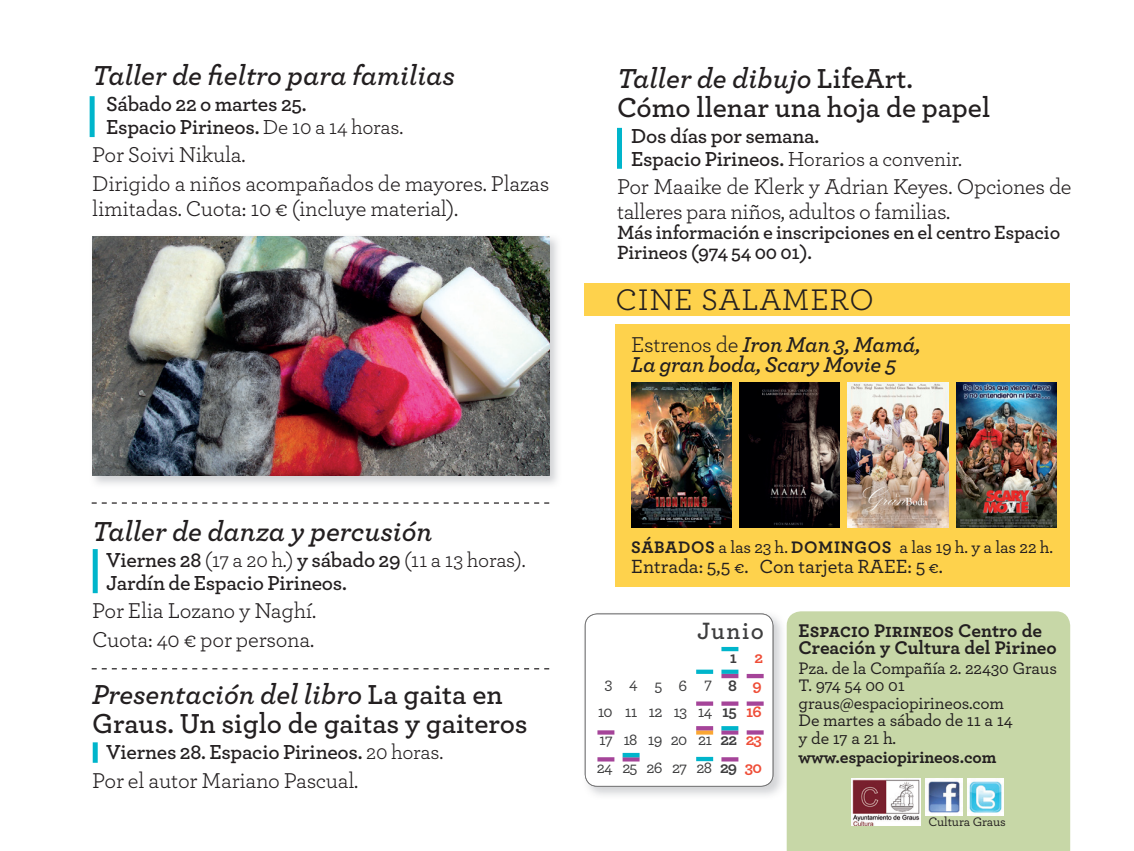
<style>
.page{position:relative;width:1134px;height:851px;background:#fff}
.page>*{position:absolute;margin:0;border:0;box-sizing:border-box;transform-origin:0 0}
.t1{font:31.25px "Archer";letter-spacing:.02em;color:#231f20}
.t2{font:600 28.75px/28.8px "Archer";color:#231f20}
.t3{font:italic 600 28.75px "Archer";color:#231f20}
.t4{font:600 24.75px "Archer";letter-spacing:.06em;color:#3e3e3f}
.t5{font:22.5px/28.5px "Archer";letter-spacing:-.02em;color:#231f20}
.t6{font:italic 600 22.5px/20px "Archer";letter-spacing:-.01em;color:#231f20}
.t7{font:600 21.25px/22.5px "Archer";letter-spacing:-.01em;color:#231f20}
.t8{font:600 20px/20px "Archer";letter-spacing:-.01em;color:#231f20}
.t9{font:500 20px "Archer";color:#231f20}
.t10{font:700 19.25px "Archer";color:#231f20}
.t11{font:19.25px "Archer Bold SC";color:#231f20}
.t12{font:500 17.5px/17.5px "Archer";letter-spacing:-.01em;color:#231f20}
.t13{font:700 17.5px "Archer";letter-spacing:-.01em;color:#231f20}
.t14{font:500 16.5px/27.5px "Archer";letter-spacing:-.05em;color:#3e3e3f;text-align:right}
.t15{font:500 13px "Archer";letter-spacing:-.01em;color:#231f20}
.s1{font-weight:400}
.s2{font-style:italic}
.s3{font-weight:400;font-style:normal}
.s4{font-weight:700}
.s5{font-size:17.5px}
.s6{font-family:"Archer";font-weight:700}
.s7{font-weight:700;color:#ef4d37}
</style>
<div class="page">
<div style="left:93px;top:549px;width:5px;height:44px;background:#00b5cb"></div>
<div style="left:93px;top:742px;width:5px;height:20px;background:#00b5cb"></div>
<div style="left:90px;top:96px;width:5px;height:41px;background:#00b5cb"></div>
<div style="left:617px;top:128px;width:5px;height:41px;background:#00b5cb"></div>
<svg style="left:92px;top:502px;width:457px;height:1px"></svg>
<svg style="left:92px;top:668px;width:457px;height:1px"></svg>
<div style="left:585px;top:283px;width:485px;height:33px;background:#fed24c"></div>
<div style="left:615px;top:324px;width:455px;height:262px;background:#fed24c"></div>
<img style="left:631px;top:383px;width:100px;height:144px">
<img style="left:848px;top:382px;width:100px;height:145px">
<img style="left:739px;top:383px;width:101px;height:144px">
<img style="left:956px;top:382px;width:100px;height:145px">
<img style="left:584px;top:617px;width:198px;height:179px">
<svg style="left:585px;top:613px;width:188px;height:173px"></svg>
<svg style="left:696px;top:730px;width:17px;height:4px"></svg>
<svg style="left:721px;top:730px;width:17px;height:4px"></svg>
<svg style="left:747px;top:730px;width:17px;height:4px"></svg>
<svg style="left:696px;top:726px;width:17px;height:4px"></svg>
<svg style="left:597px;top:730px;width:17px;height:4px"></svg>
<svg style="left:597px;top:757px;width:17px;height:4px"></svg>
<svg style="left:623px;top:757px;width:17px;height:4px"></svg>
<svg style="left:721px;top:757px;width:17px;height:4px"></svg>
<svg style="left:721px;top:701px;width:17px;height:4px"></svg>
<svg style="left:696px;top:701px;width:17px;height:4px"></svg>
<svg style="left:747px;top:701px;width:17px;height:4px"></svg>
<div style="left:696px;top:756px;width:17px;height:5px;background:#00b5cb"></div>
<div style="left:721px;top:646px;width:17px;height:5px;background:#00b5cb"></div>
<svg style="left:696px;top:669px;width:17px;height:4px"></svg>
<svg style="left:721px;top:669px;width:17px;height:4px"></svg>
<div style="left:721px;top:673px;width:17px;height:5px;background:#a54499"></div>
<div style="left:747px;top:673px;width:17px;height:5px;background:#a54499"></div>
<div style="left:787px;top:611px;width:283px;height:239px;background:#c7d7a7"></div>
<img style="left:851px;top:778px;width:69px;height:47px">
<img style="left:926px;top:778px;width:36px;height:37px">
<img style="left:967px;top:778px;width:36px;height:37px">
<img style="left:92px;top:236px;width:466px;height:248px">
<img style="left:92px;top:236px;width:457px;height:239px">
<svg style="left:721px;top:726px;width:17px;height:4px"></svg>
<div style="left:623px;top:752px;width:17px;height:5px;background:#00b5cb"></div>
<p class="t3" style="left:92px;top:57px;width:364px">Taller de fieltro para familias</p>
<p class="t7" style="left:106px;top:92px;width:298px">Sábado 22 o martes 25.<br>Espacio Pirineos. <span class="s1">De 10 a 14 horas.</span></p>
<p class="t5" style="left:92px;top:140px;width:459px">Por Soivi Nikula.<br>Dirigido a niños acompañados de mayores. Plazas</p>
<p class="t5" style="left:92px;top:193px;width:367px">limitadas. Cuota: 10 € (incluye material).</p>
<p class="t2" style="left:617px;top:63px;width:375px"><span class="s2">Taller de dibujo</span> LifeArt.<br>Cómo llenar una hoja de papel</p>
<p class="t7" style="left:631px;top:124px;width:333px">Dos días por semana.<br>Espacio Pirineos. <span class="s1">Horarios a convenir.</span></p>
<p class="t5" style="left:617px;top:173px;width:456px;line-height:25px">Por Maaike de Klerk y Adrian Keyes. Opciones de talleres para niños, adultos o familias.</p>
<p class="t8" style="left:617px;top:222px;width:445px">Más información e inscripciones en el centro Espacio<br>Pirineos (974 54 00 01).</p>
<h1 class="t1" style="left:615px;top:280px;width:260px">CINE SALAMERO</h1>
<p class="t6" style="left:631px;top:334px;width:291px"><span class="s3">Estrenos de</span> Iron Man 3, Mamá,<br>La gran boda, Scary Movie 5</p>
<p class="t3" style="left:92px;top:513px;width:342px">Taller de danza y percusión</p>
<p class="t7" style="left:106px;top:548px;width:421px">Viernes 28 <span class="s1">(17 a 20 h.)</span> y sábado 29 <span class="s1">(11 a 13 horas).<br></span>Jardín de Espacio Pirineos.</p>
<p class="t5" style="left:92px;top:596px;width:225px">Por Elia Lozano y Naghí.<br>Cuota: 40 € por persona.</p>
<p class="t2" style="left:92px;top:679px;width:437px"><span class="s2">Presentación del libro</span> La gaita en<br>Graus. Un siglo de gaitas y gaiteros</p>
<p class="t7" style="left:106px;top:740px;width:338px">Viernes 28. Espacio Pirineos. <span class="s1">20 horas.</span></p>
<p class="t5" style="left:92px;top:765px;width:268px">Por el autor Mariano Pascual.</p>
<p class="t12" style="left:631px;top:537px;width:423px"><span class="s4">SÁBADOS</span> a las 23 h. <span class="s4">DOMINGOS</span> a las 19 h. y a las 22 h.</p>
<p class="t9" style="left:631px;top:553px;width:313px">Entrada: 5,5 <span class="s5">€</span>. Con tarjeta RAEE: 5 <span class="s5">€</span>.</p>
<p class="t4" style="left:697px;top:615px;width:68px">Junio</p>
<p class="t11" style="left:799px;top:618px;width:245px">Espacio Pirineos <span class="s6">Centro de</span></p>
<p class="t10" style="left:799px;top:635px;width:260px">Creación y Cultura del Pirineo</p>
<p class="t12" style="left:799px;top:658px;width:260px">Pza. de la Compañía 2. 22430 Graus<br>T. 974 54 00 01 graus@espaciopirineos.com<br>De martes a sábado de 11 a 14<br>y de 17 a 21 h.</p>
<p class="t13" style="left:799px;top:745px;width:199px">www.espaciopirineos.com</p>
<p class="t14" style="left:597px;top:643px;width:168px"><span class="s4">1</span> <span class="s7">2<br></span>3 4 56 7<span class="s4">8</span><span class="s7">9<br></span>10 11 12 13 14 <span class="s4">15</span> <span class="s7">16<br></span>17 18 19 20 21 <span class="s4">22</span> <span class="s7">23<br></span>24 25 26 27 28 <span class="s4">29</span> <span class="s7">30</span></p>
<p class="t15" style="left:929px;top:813px;width:79px">Cultura Graus</p>
</div>
